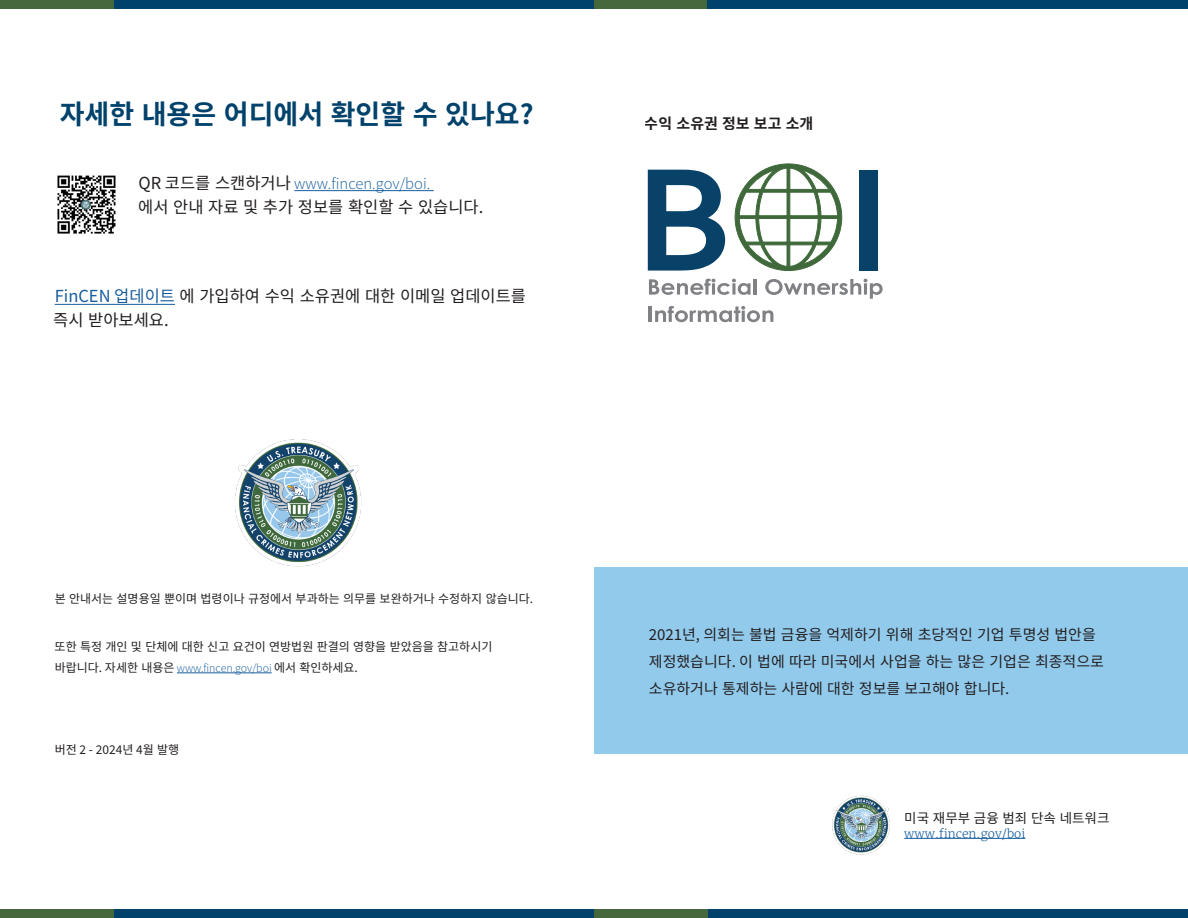
<style>
.page{position:relative;width:1188px;height:918px;background:#fff}
.page>*{position:absolute;margin:0;border:0;box-sizing:border-box;transform-origin:0 0}
.H2{font:700 27px "Source Han Sans KR";color:#00426b}
.Body_Text{font:16.5px/24px "Source Han Sans KR";color:#231f20}
.t1{font:15px/27px "Source Han Sans KR";color:#231f20}
.t2{font:700 15px "Source Han Sans KR";color:#231f20}
.t3{font:13.5px "Source Han Sans KR";color:#231f20}
.Body_Text-2{font:12px/21px "Source Han Sans KR";color:#231f20}
.t4{font:300 12px "Merriweather";color:#175d9e}
.s1{font-family:"Source Sans Variable";color:#175d9e}
.s2{color:#175d9e}
</style>
<div class="page">
<hr style="left:904px;top:838px;width:121px;height:1px;background:#175d9e">
<div style="left:595px;top:567px;width:593px;height:187px;background:#92caec"></div>
<div style="left:594px;top:0;width:594px;height:9px;background:#00426b"></div>
<div style="left:594px;top:909px;width:594px;height:9px;background:#00426b"></div>
<div style="left:594px;top:0;width:113px;height:9px;background:#45683d"></div>
<div style="left:594px;top:909px;width:113px;height:9px;background:#45683d"></div>
<div style="left:860px;top:170px;width:18px;height:101px;background:#094268"></div>
<svg style="left:648px;top:170px;width:77px;height:101px"></svg>
<svg style="left:649px;top:279px;width:102px;height:16px"></svg>
<hr style="left:753px;top:279px;width:3px;height:16px;background:#808184">
<svg style="left:765px;top:279px;width:118px;height:20px"></svg>
<hr style="left:649px;top:307px;width:3px;height:15px;background:#808184">
<svg style="left:655px;top:306px;width:118px;height:16px"></svg>
<svg style="left:735px;top:163px;width:107px;height:108px"></svg>
<img style="left:832px;top:795px;width:58px;height:60px">
<hr style="left:294px;top:190px;width:140px;height:1px;background:#175d9e">
<hr style="left:55px;top:304px;width:120px;height:1px;background:#175d9e">
<hr style="left:177px;top:673px;width:95px;height:1px;background:#175d9e">
<img style="left:57px;top:175px;width:59px;height:59px">
<img style="left:235px;top:439px;width:127px;height:128px">
<div style="left:0;top:0;width:594px;height:9px;background:#00426b"></div>
<div style="left:0;top:909px;width:594px;height:9px;background:#00426b"></div>
<div style="left:0;top:0;width:114px;height:9px;background:#45683d"></div>
<div style="left:0;top:909px;width:113px;height:9px;background:#45683d"></div>
<h1 class="H2" style="left:60px;top:99px;width:475px">자세한 내용은 어디에서 확인할 수 있나요?</h1>
<p class="Body_Text" style="left:138px;top:172px;width:347px">QR 코드를 스캔하거나 <span class="s1">www.fincen.gov/boi.<br></span>에서 안내 자료 및 추가 정보를 확인할 수 있습니다.</p>
<p class="Body_Text" style="left:55px;top:284px;width:473px"><span class="s2">FinCEN 업데이트</span> 에 가입하여 수익 소유권에 대한 이메일 업데이트를</p>
<p class="Body_Text" style="left:53px;top:308px;width:117px">즉시 받아보세요.</p>
<p class="Body_Text-2" style="left:55px;top:588px;width:480px">본 안내서는 설명용일 뿐이며 법령이나 규정에서 부과하는 의무를 보완하거나 수정하지 않습니다.</p>
<p class="Body_Text-2" style="left:55px;top:636px;width:439px">또한 특정 개인 및 단체에 대한 신고 요건이 연방법원 판결의 영향을 받았음을 참고하시기 바랍니다. 자세한 내용은 <span class="s1">www.fincen.gov/boi</span> 에서 확인하세요.</p>
<p class="Body_Text-2" style="left:55px;top:739px;width:126px">버전 2 - 2024년 4월 발행</p>
<p class="t2" style="left:645px;top:115px;width:170px">수익 소유권 정보 보고 소개</p>
<p class="t1" style="left:649px;top:621px;width:457px">2021년, 의회는 불법 금융을 억제하기 위해 초당적인 기업 투명성 법안을 제정했습니다. 이 법에 따라 미국에서 사업을 하는 많은 기업은 최종적으로 소유하거나 통제하는 사람에 대한 정보를 보고해야 합니다.</p>
<p class="t3" style="left:904px;top:811px;width:207px">미국 재무부 금융 범죄 단속 네트워크</p>
<p class="t4" style="left:904px;top:826px;width:123px">www.fincen.gov/boi</p>
</div>
